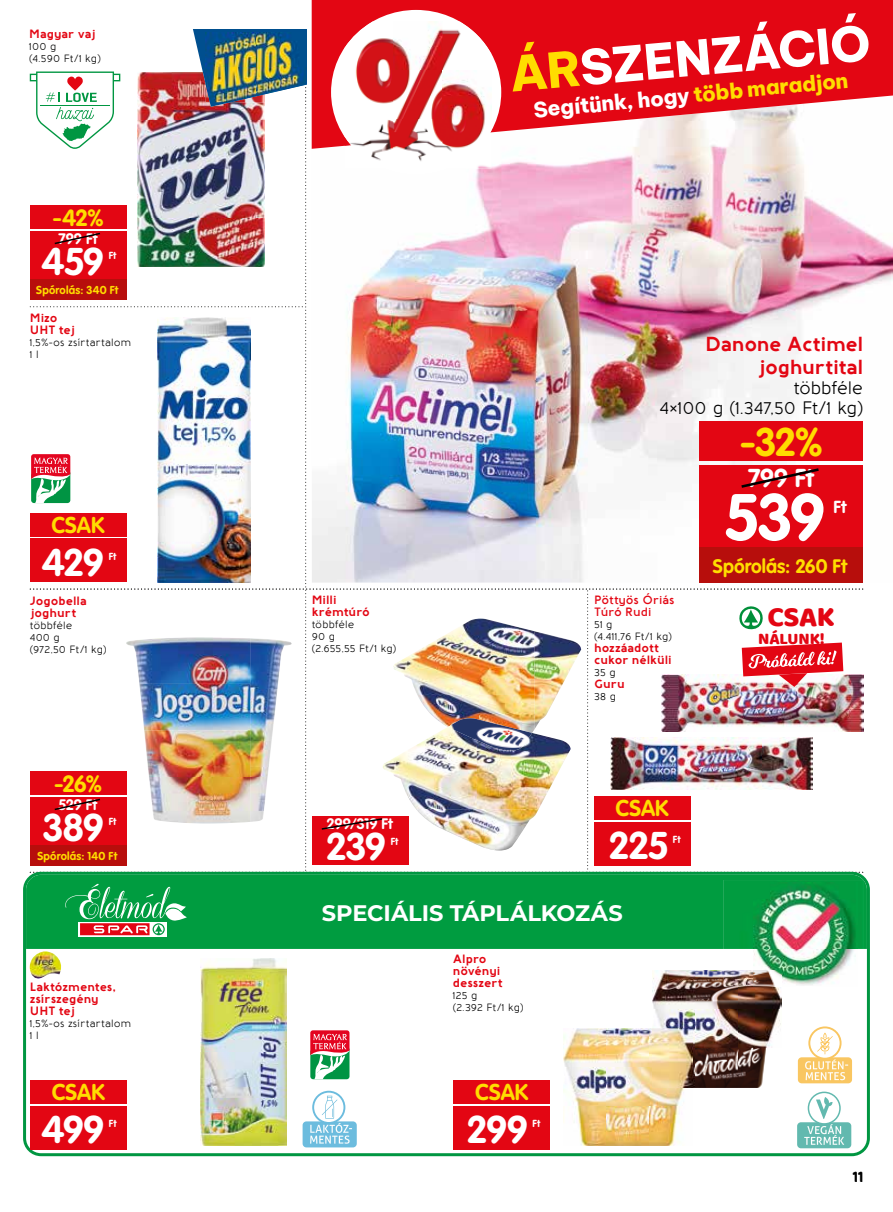
<style>
.page{position:relative;width:893px;height:1212px;background:#fff}
.page>*{position:absolute;margin:0;border:0;box-sizing:border-box;transform-origin:0 0}
.t1{font:700 64.65px "VAG Rounded Next";color:#fff}
.t2{font:800 48.3px "Be Vietnam Pro";color:#fff}
.t3{font:700 39.3px "VAG Rounded Next";color:#fd0}
.t4{font:700 38.1px "VAG Rounded Next";letter-spacing:-.005em;color:#fff}
.t5{font:28.8px "Baloo";color:#e30613}
.t6{font:700 25.5px "VAG Rounded Next";color:#fff}
.t7{font:700 23.1px "VAG Rounded Next";color:#fd0}
.t8{font:700 22.5px "Montserrat";letter-spacing:-.005em;color:#fff}
.t9{font:700 22.5px "VAG Rounded Next";color:#fd0}
.t10{font:800 21px "Be Vietnam Pro";color:#fff}
.t11{font:700 20.25px/22.5px "Baufra";letter-spacing:-.025em;color:#e30613;text-align:right}
.t12{font:700 19.35px "VAG Rounded Next";color:#fd0}
.t13{font:500 18px/20.2px "Baufra";letter-spacing:-.02em;color:#000;text-align:right}
.t14{font:700 17.25px "VAG Rounded Next";color:#fff}
.t15{font:16.5px "Baloo";letter-spacing:-.01em;color:#e30613}
.t16{font:16.5px "Baloo";color:#000;scale:.8 1}
.t17{font:700 15px "VAG Rounded Next";letter-spacing:.005em;color:#fff}
.t18{font:700 12px/12px "Baufra";color:#e30613}
.t19{font:600 12px/12px "Baufra";letter-spacing:.005em;color:#e30613}
.t20{font:700 11.4px "VAG Rounded Next";letter-spacing:.02em;color:#fd0}
.t21{font:500 10.5px/12px "Baufra";letter-spacing:.01em;color:#000}
.t22{font:700 10.2px "VAG Rounded Next";letter-spacing:.02em;color:#fff}
.s1{color:#fd0}
</style>
<div class="page">
<div style="left:312px;top:0;width:581px;height:98px;background:#e30613"></div>
<div style="left:331px;top:10px;width:170px;height:164px;background:#fff;border-radius:50%"></div>
<img style="left:344px;top:22px;width:147px;height:8px">
<svg style="left:25px;top:1147px;width:843px;height:9px"></svg>
<div style="left:797px;top:1122px;width:54px;height:26px;background:#62b9af;border-radius:4px"></div>
<img style="left:23px;top:30px;width:847px;height:1117px">
<div style="left:30px;top:1080px;width:97px;height:23px;background:#e30613"></div>
<div style="left:30px;top:1106px;width:97px;height:43px;background:#e30613"></div>
<div style="left:454px;top:1080px;width:96px;height:23px;background:#e30613"></div>
<div style="left:454px;top:1106px;width:96px;height:43px;background:#e30613"></div>
<p class="t18" style="left:29px;top:28px;width:68px">Magyar vaj</p>
<p class="t21" style="left:29px;top:40px;width:73px">100 g<br>(4.590 Ft/1 kg)</p>
<h3 class="t7" style="left:52px;top:203px;width:53px">-42%</h3>
<h3 class="t4" style="left:42px;top:237px;width:63px">459</h3>
<p class="t22" style="left:109px;top:249px;width:9px">Ft</p>
<p class="t20" style="left:36px;top:283px;width:84px">Spórolás: 340 Ft</p>
<h3 class="t17" style="left:58px;top:229px;width:41px">799 Ft</h3>
<p class="t18" style="left:30px;top:311px;width:47px">Mizo<br>UHT tej</p>
<p class="t21" style="left:30px;top:335px;width:103px">1,5%-os zsírtartalom<br>1 l</p>
<h3 class="t9" style="left:51px;top:510px;width:55px">CSAK</h3>
<h3 class="t4" style="left:42px;top:537px;width:63px">429</h3>
<p class="t22" style="left:109px;top:549px;width:9px">Ft</p>
<p class="t18" style="left:30px;top:594px;width:58px">Jogobella joghurt</p>
<p class="t21" style="left:30px;top:619px;width:78px">többféle<br>400 g<br>(972,50 Ft/1 kg)</p>
<h3 class="t7" style="left:54px;top:768px;width:49px">-26%</h3>
<h3 class="t4" style="left:43px;top:803px;width:62px">389</h3>
<p class="t22" style="left:109px;top:815px;width:9px">Ft</p>
<p class="t20" style="left:37px;top:849px;width:81px">Spórolás: 140 Ft</p>
<h3 class="t17" style="left:58px;top:795px;width:41px">529 Ft</h3>
<p class="t18" style="left:30px;top:980px;width:87px">Laktózmentes, zsírszegény<br>UHT tej</p>
<p class="t21" style="left:30px;top:1016px;width:103px">1,5%-os zsírtartalom<br>1 l</p>
<h3 class="t9" style="left:52px;top:1078px;width:55px">CSAK</h3>
<h3 class="t4" style="left:42px;top:1105px;width:64px">499</h3>
<p class="t22" style="left:109px;top:1117px;width:9px">Ft</p>
<h2 class="t2" style="left:506px;top:32px;width:363px;rotate:-5deg"><span class="s1">ÁR</span>SZENZÁCIÓ</h2>
<h3 class="t10" style="left:532px;top:91px;width:317px;rotate:-5deg">Segítünk, hogy <span class="s1">több maradjon</span></h3>
<h3 class="t11" style="left:705px;top:332px;width:160px">Danone Actimel joghurtital</h3>
<h3 class="t13" style="left:659px;top:377px;width:205px">többféle<br>4×100 g (1.347,50 Ft/1 kg)</h3>
<p class="t18" style="left:312px;top:593px;width:60px">Milli krémtúró</p>
<p class="t21" style="left:312px;top:617px;width:86px">többféle<br>90 g<br>(2.655,55 Ft/1 kg)</p>
<p class="t19" style="left:594px;top:594px;width:82px">Pöttyös Óriás<br>Túró Rudi</p>
<p class="t21" style="left:594px;top:618px;width:79px">51 g<br>(4.411,76 Ft/1 kg)</p>
<p class="t18" style="left:594px;top:641px;width:79px">hozzáadott cukor nélküli</p>
<p class="t21" style="left:594px;top:666px;width:23px">35 g</p>
<p class="t18" style="left:594px;top:677px;width:32px">Guru</p>
<p class="t21" style="left:594px;top:690px;width:23px">38 g</p>
<h3 class="t3" style="left:740px;top:417px;width:84px">-32%</h3>
<h1 class="t1" style="left:725px;top:475px;width:101px">539</h1>
<h3 class="t14" style="left:833px;top:496px;width:15px">Ft</h3>
<h3 class="t12" style="left:713px;top:553px;width:136px">Spórolás: 260 Ft</h3>
<h3 class="t6" style="left:748px;top:462px;width:68px">799 Ft</h3>
<h3 class="t5" style="left:767px;top:599px;width:69px">CSAK</h3>
<h3 class="t15" style="left:758px;top:628px;width:68px">NÁLUNK!</h3>
<h3 class="t17" style="left:327px;top:814px;width:68px">299/319 Ft</h3>
<h3 class="t4" style="left:327px;top:822px;width:60px">239</h3>
<p class="t22" style="left:391px;top:834px;width:9px">Ft</p>
<h3 class="t9" style="left:616px;top:793px;width:55px">CSAK</h3>
<h3 class="t4" style="left:609px;top:820px;width:60px">225</h3>
<p class="t22" style="left:673px;top:832px;width:9px">Ft</p>
<h3 class="t8" style="left:322px;top:897px;width:303px">SPECIÁLIS TÁPLÁLKOZÁS</h3>
<p class="t18" style="left:453px;top:952px;width:51px">Alpro növényi desszert</p>
<p class="t21" style="left:453px;top:988px;width:72px">125 g<br>(2.392 Ft/1 kg)</p>
<h3 class="t9" style="left:475px;top:1077px;width:55px">CSAK</h3>
<h3 class="t4" style="left:467px;top:1104px;width:62px">299</h3>
<p class="t22" style="left:532px;top:1116px;width:9px">Ft</p>
<h3 class="t16" style="left:853px;top:1167px;width:14px">11</h3>
</div>
